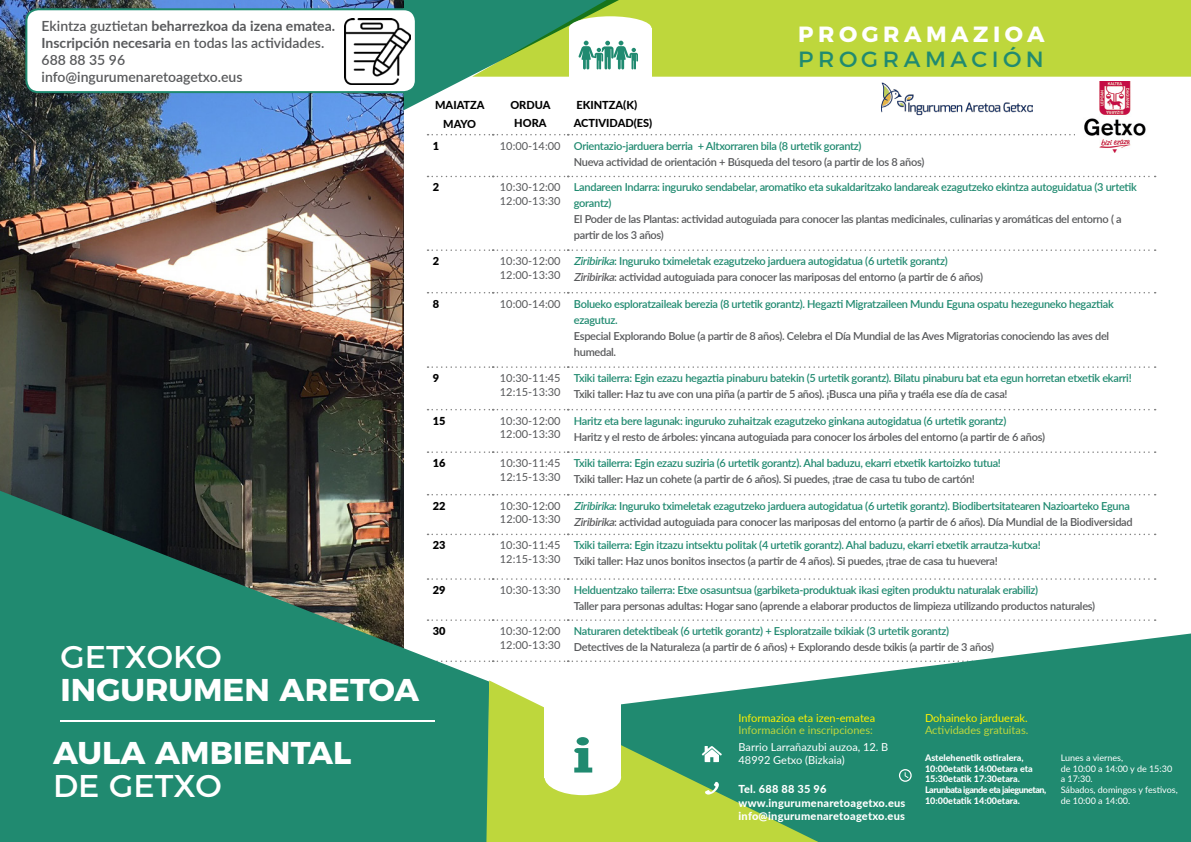
<style>
.page{position:relative;width:1191px;height:842px;background:#fff}
.page>*{position:absolute;margin:0;border:0;box-sizing:border-box;transform-origin:0 0}
.t1{font:700 31.5px/63.4px "Montserrat";color:#fff}
.t2{font:31.5px "Montserrat";color:#fff}
.t3{font:700 22px "Montserrat";letter-spacing:.2em;color:#fff}
.t4{font:22px "Montserrat";letter-spacing:.2em;color:#208a70}
.t5{font:600 14px/16.8px "Lato";color:#58595b}
.t6{font:600 11px/16px "Lato";letter-spacing:-.025em;color:#58595b}
.t7{font:600 11px/16px "Lato";letter-spacing:-.025em;color:#208a70}
.t8{font:11px/13.7px "Lato";color:#58595b}
.t9{font:800 11px/13.2px "Lato";letter-spacing:.02em;color:#fff}
.t10{font:11px "Lato";color:#bed73c}
.t11{font:11px/13.2px "Lato";color:#fff}
.t12{font:11px "Lato";color:#fff200}
.t13{font:800 11px/18px "Lato";color:#000;text-align:center}
.t14{font:900 11px "Lato";color:#000}
.t15{font:800 9px/10.8px "Lato";letter-spacing:-.005em;color:#fff}
.t16{font:9px/10.8px "Lato";color:#fff}
.s1{font-weight:700}
.s2{font-weight:400}
.s3{color:#208a70}
.s4{font-style:italic;color:#208a70}
.s5{font-style:italic}
.s6{font-weight:400;color:#58595b}
.s7{font-style:italic;color:#58595b}
.s8{color:#58595b}
</style>
<div class="page">
<img style="left:0;top:0;width:403px;height:491px">
<div style="left:704px;top:0;width:487px;height:77px;background:#bed73c"></div>
<svg style="left:427px;top:134px;width:648px;height:1px"></svg>
<svg style="left:427px;top:176px;width:728px;height:1px"></svg>
<svg style="left:427px;top:249px;width:728px;height:2px"></svg>
<svg style="left:427px;top:292px;width:728px;height:1px"></svg>
<svg style="left:427px;top:366px;width:728px;height:2px"></svg>
<svg style="left:427px;top:409px;width:728px;height:1px"></svg>
<svg style="left:427px;top:451px;width:728px;height:2px"></svg>
<svg style="left:489px;top:494px;width:666px;height:1px"></svg>
<svg style="left:489px;top:534px;width:666px;height:1px"></svg>
<svg style="left:489px;top:578px;width:666px;height:2px"></svg>
<svg style="left:489px;top:619px;width:666px;height:2px"></svg>
<svg style="left:489px;top:660px;width:77px;height:2px"></svg>
<svg style="left:0;top:491px;width:489px;height:351px;background:#3a8672"></svg>
<svg style="left:567px;top:633px;width:624px;height:209px;fill:#208a70"></svg>
<svg style="left:486px;top:680px;width:332px;height:162px;background:#81ba66"></svg>
<div style="left:544px;top:759px;width:77px;height:36px;background:#fff;border-radius:50%"></div>
<div style="left:544px;top:703px;width:77px;height:75px;background:#fff"></div>
<hr style="left:60px;top:720px;width:374px;height:2px;background:#fff">
<svg style="left:403px;top:0;width:301px;height:110px"></svg>
<svg style="left:574px;top:737px;width:18px;height:35px"></svg>
<svg style="left:705px;top:782px;width:14px;height:13px"></svg>
<svg style="left:702px;top:746px;width:20px;height:16px"></svg>
<svg style="left:899px;top:769px;width:12px;height:13px"></svg>
<div style="left:26px;top:9px;width:390px;height:83px;background:#fff;border-radius:12px"></div>
<div style="left:25px;top:8px;width:392px;height:85px;border:2px solid #208a70;border-radius:12px"></div>
<img style="left:882px;top:82px;width:150px;height:34px">
<img style="left:1084px;top:81px;width:62px;height:72px">
<img style="left:344px;top:19px;width:66px;height:65px">
<p class="t5" style="left:42px;top:17px;width:295px">Ekintza guztietan <span class="s1">beharrezkoa da izena ematea.<br>Inscripción necesaria</span> en todas las actividades.<br>688 88 35 96<br>info@ingurumenaretoagetxo.eus</p>
<h1 class="t2" style="left:61px;top:632px;width:163px">GETXOKO</h1>
<h1 class="t1" style="left:53px;top:655px;width:368px">INGURUMEN ARETOA<br>AULA AMBIENTAL</h1>
<h1 class="t2" style="left:53px;top:760px;width:103px">DE GETXO</h1>
<h2 class="t3" style="left:798px;top:16px;width:248px">PROGRAMAZIOA</h2>
<h2 class="t4" style="left:798px;top:41px;width:247px">PROGRAMACIÓN</h2>
<p class="t13" style="left:435px;top:95px;width:51px;line-height:19px">MAIATZA<br>MAYO</p>
<p class="t13" style="left:510px;top:95px;width:40px">ordua<br>HORA</p>
<p class="t13" style="left:574px;top:95px;width:80px;text-align:left">EKINTZA(K)<br>ACTIVIDAD(ES)</p>
<p class="t14" style="left:433px;top:137px;width:8px">1</p>
<p class="t6" style="left:574px;top:137px;width:352px;text-indent:-74px"><span class="s2">10:00-14:00</span> <span class="s3">Orientazio-jarduera berria + Altxorraren bila (8 urtetik gorantz)<br></span>Nueva actividad de orientación + Búsqueda del tesoro (a partir de los 8 años)</p>
<p class="t14" style="left:433px;top:179px;width:8px">2</p>
<p class="t8" style="left:500px;top:180px;width:62px">10:30-12:00<br>12:00-13:30</p>
<p class="t7" style="left:574px;top:179px;width:564px">Landareen Indarra: inguruko sendabelar, aromatiko eta sukaldaritzako landareak ezagutzeko ekintza autoguidatua (3 urtetik gorantz)</p>
<p class="t6" style="left:574px;top:211px;width:549px">El Poder de las Plantas: actividad autoguiada para conocer las plantas medicinales, culinarias y aromáticas del entorno ( a partir de los 3 años)</p>
<p class="t14" style="left:433px;top:253px;width:8px">2</p>
<p class="t8" style="left:500px;top:254px;width:62px">10:30-12:00<br>12:00-13:30</p>
<p class="t6" style="left:574px;top:253px;width:411px"><span class="s4">Ziribirika</span><span class="s3">: Inguruko tximeletak ezagutzeko jarduera autogidatua (6 urtetik gorantz)<br></span><span class="s5">Ziribirika</span>: actividad autoguiada para conocer las mariposas del entorno (a partir de 6 años)</p>
<p class="t14" style="left:433px;top:295px;width:8px">8</p>
<p class="t7" style="left:574px;top:295px;width:541px;text-indent:-74px"><span class="s6">10:00-14:00</span> Bolueko esploratzaileak berezia (8 urtetik gorantz). Hegazti Migratzaileen Mundu Eguna ospatu hezeguneko hegaztiak ezagutuz.</p>
<p class="t6" style="left:574px;top:327px;width:537px">Especial Explorando Bolue (a partir de 8 años). Celebra el Día Mundial de las Aves Migratorias conociendo las aves del humedal.</p>
<p class="t14" style="left:433px;top:370px;width:8px">9</p>
<p class="t8" style="left:500px;top:371px;width:62px">10:30-11:45<br>12:15-13:30</p>
<p class="t7" style="left:574px;top:370px;width:559px">Txiki tailerra: Egin ezazu hegaztia pinaburu batekin (5 urtetik gorantz). Bilatu pinaburu bat eta egun horretan etxetik ekarri!</p>
<p class="t6" style="left:574px;top:386px;width:435px">Txiki taller: Haz tu ave con una piña (a partir de 5 años). ¡Busca una piña y traéla ese día de casa!</p>
<p class="t14" style="left:433px;top:412px;width:14px">15</p>
<p class="t8" style="left:500px;top:413px;width:62px">10:30-12:00<br>12:00-13:30</p>
<p class="t7" style="left:574px;top:412px;width:434px">Haritz eta bere lagunak: inguruko zuhaitzak ezagutzeko ginkana autogidatua (6 urtetik gorantz)</p>
<p class="t6" style="left:574px;top:428px;width:472px">Haritz y el resto de árboles: yincana autoguiada para conocer los árboles del entorno (a partir de 6 años)</p>
<p class="t14" style="left:433px;top:455px;width:14px">16</p>
<p class="t8" style="left:500px;top:456px;width:62px">10:30-11:45<br>12:15-13:30</p>
<p class="t7" style="left:574px;top:455px;width:428px">Txiki tailerra: Egin ezazu suziria (6 urtetik gorantz). Ahal baduzu, ekarri etxetik kartoizko tutua!</p>
<p class="t6" style="left:574px;top:471px;width:402px">Txiki taller: Haz un cohete (a partir de 6 años). Si puedes, ¡trae de casa tu tubo de cartón!</p>
<p class="t14" style="left:433px;top:497px;width:14px">22</p>
<p class="t8" style="left:500px;top:498px;width:62px">10:30-12:00<br>12:00-13:30</p>
<p class="t7" style="left:574px;top:497px;width:560px"><span class="s5">Ziribirika</span>: Inguruko tximeletak ezagutzeko jarduera autogidatua (6 urtetik gorantz). Biodibertsitatearen Nazioarteko Eguna<br><span class="s7">Ziribirika</span><span class="s8">: actividad autoguiada para conocer las mariposas del entorno (a partir de 6 años). Día Mundial de la Biodiversidad</span></p>
<p class="t14" style="left:433px;top:537px;width:14px">23</p>
<p class="t8" style="left:500px;top:538px;width:62px">10:30-11:45<br>12:15-13:30</p>
<p class="t7" style="left:574px;top:537px;width:468px">Txiki tailerra: Egin itzazu intsektu politak (4 urtetik gorantz). Ahal baduzu, ekarri etxetik arrautza-kutxa!</p>
<p class="t6" style="left:574px;top:553px;width:425px">Txiki taller: Haz unos bonitos insectos (a partir de 4 años). Si puedes, ¡trae de casa tu huevera!</p>
<p class="t14" style="left:433px;top:582px;width:14px">29</p>
<p class="t6" style="left:574px;top:581px;width:523px;text-indent:-74px"><span class="s2">10:30-13:30</span> <span class="s3">Helduentzako tailerra: Etxe osasuntsua (garbiketa-produktuak ikasi egiten produktu naturalak erabiliz)<br></span>Taller para personas adultas: Hogar sano (aprende a elaborar productos de limpieza utilizando productos naturales)</p>
<p class="t14" style="left:433px;top:623px;width:14px">30</p>
<p class="t8" style="left:500px;top:624px;width:62px">10:30-12:00<br>12:00-13:30</p>
<p class="t7" style="left:574px;top:623px;width:377px">Naturaren detektibeak (6 urtetik gorantz) + Esploratzaile txikiak (3 urtetik gorantz)</p>
<p class="t6" style="left:574px;top:639px;width:422px">Detectives de la Naturaleza (a partir de 6 años) + Explorando desde txikis (a partir de 3 años)</p>
<p class="t12" style="left:738px;top:710px;width:138px">Informazioa eta izen-ematea</p>
<p class="t10" style="left:738px;top:722px;width:136px">Información e inscripciones:</p>
<p class="t11" style="left:738px;top:739px;width:151px">Barrio Larrañazubi auzoa, 12. B<br>48992 Getxo (Bizkaia)</p>
<p class="t9" style="left:738px;top:782px;width:168px">Tel. 688 88 35 96 www.ingurumenaretoagetxo.eus info@ingurumenaretoagetxo.eus</p>
<p class="t12" style="left:925px;top:710px;width:104px">Dohaineko jarduerak.</p>
<p class="t10" style="left:925px;top:722px;width:105px">Actividades gratuitas.</p>
<p class="t15" style="left:925px;top:752px;width:123px">Astelehenetik ostiralera,<br>10:00etatik 14:00etara eta<br>15:30etatik 17:30etara.<br>Larunbata igande eta jaiegunetan,<br>10:00etatik 14:00etara.</p>
<p class="t16" style="left:1060px;top:752px;width:119px">Lunes a viernes,<br>de 10:00 a 14:00 y de 15:30 a 17:30.<br>Sábados, domingos y festivos, de 10:00 a 14:00.</p>
</div>
